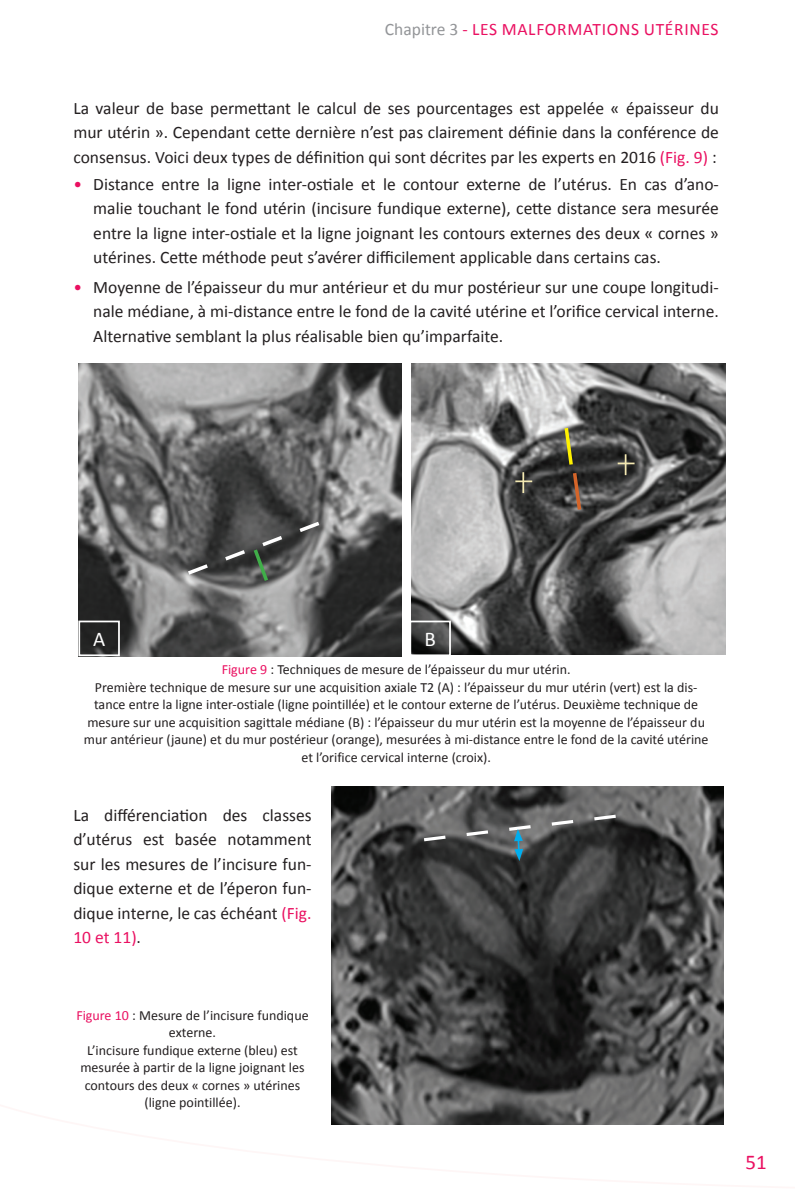
<style>
.page{position:relative;width:795px;height:1192px;background:#fff}
.page>*{position:absolute;margin:0;border:0;box-sizing:border-box;transform-origin:0 0}
.t1{font:21px "Calibri";color:#ea1061}
.t2{font:21px "Calibri";color:#fff}
.t3{font:17.5px/24.5px "Calibri";color:#231f20;text-align:justify}
.t4{font:17.5px "Calibri";letter-spacing:.04em;color:#ea1061}
.t5{font:14px/17.5px "Calibri";color:#231f20;text-align:center}
.s1{color:#939598}
.s2{color:#ea1061}
</style>
<div class="page">
<svg style="left:331px;top:1102px;width:393px;height:23px"></svg>
<img style="left:78px;top:363px;width:323px;height:293px">
<img style="left:411px;top:363px;width:314px;height:291px">
<div style="left:78px;top:620px;width:42px;height:36px;border:2px solid #fff"></div>
<div style="left:409px;top:620px;width:41px;height:36px;border:2px solid #fff"></div>
<svg style="left:184px;top:519px;width:139px;height:65px;background:#5c5e5d"></svg>
<svg style="left:562px;top:424px;width:21px;height:89px;background:#5e5540"></svg>
<hr style="left:624px;top:454px;width:2px;height:21px;background:#f3e8b2">
<svg style="left:617px;top:462px;width:17px;height:2px"></svg>
<hr style="left:522px;top:472px;width:2px;height:21px;background:#f3e8b2">
<svg style="left:515px;top:480px;width:17px;height:2px"></svg>
<img style="left:331px;top:786px;width:392px;height:338px">
<svg style="left:420px;top:812px;width:199px;height:49px;background:#515354"></svg>
<p class="t4" style="left:385px;top:18px;width:335px"><span class="s1">Chapitre 3</span> - lES MALFORMATIONS UTÉRINES</p>
<p class="t3" style="left:73px;top:96px;width:646px">La valeur de base permettant le calcul de ses pourcentages est appelée « épaisseur du mur utérin ». Cependant cette dernière n’est pas clairement définie dans la conférence de consensus. Voici deux types de définition qui sont décrites par les experts en 2016 <span class="s2">(Fig. 9)</span> :</p>
<p class="t3" style="left:93px;top:172px;width:627px;text-indent:-20px"><span class="s2">•</span> Distance entre la ligne inter-ostiale et le contour externe de l’utérus. En cas d’ano&shy;malie touchant le fond utérin (incisure fundique externe), cette distance sera mesurée entre la ligne inter-ostiale et la ligne joignant les contours externes des deux « cornes » utérines. Cette méthode peut s’avérer difficilement applicable dans certains cas.</p>
<p class="t3" style="left:93px;top:275px;width:627px;text-indent:-20px"><span class="s2">•</span> Moyenne de l’épaisseur du mur antérieur et du mur postérieur sur une coupe longitudi&shy;nale médiane, à mi-distance entre le fond de la cavité utérine et l’orifice cervical interne.<br>Alternative semblant la plus réalisable bien qu’imparfaite.</p>
<p class="t2" style="left:93px;top:626px;width:12px">a</p>
<p class="t2" style="left:424px;top:626px;width:13px">B</p>
<p class="t5" style="left:84px;top:661px;width:626px"><span class="s2">Figure 9</span> : Techniques de mesure de l’épaisseur du mur utérin.<br>Première technique de mesure sur une acquisition axiale T2 (A) : l’épaisseur du mur utérin (vert) est la dis&shy;tance entre la ligne inter-ostiale (ligne pointillée) et le contour externe de l’utérus. Deuxième technique de mesure sur une acquisition sagittale médiane (B) : l’épaisseur du mur utérin est la moyenne de l’épaisseur du mur antérieur (jaune) et du mur postérieur (orange), mesurées à mi-distance entre le fond de la cavité utérine et l’orifice cervical interne (croix).</p>
<p class="t3" style="left:73px;top:802px;width:239px">La différenciation des classes d’utérus est basée notamment sur les mesures de l’incisure fun&shy;dique externe et de l’éperon fun&shy;dique interne, le cas échéant <span class="s2">(Fig.<br>10 et 11)</span>.</p>
<p class="t5" style="left:76px;top:1006px;width:234px"><span class="s2">Figure 10</span> : Mesure de l’incisure fundique externe.<br>L’incisure fundique externe (bleu) est mesurée à partir de la ligne joignant les contours des deux « cornes » utérines (ligne pointillée).</p>
<p class="t1" style="left:745px;top:1148px;width:23px">51</p>
</div>
